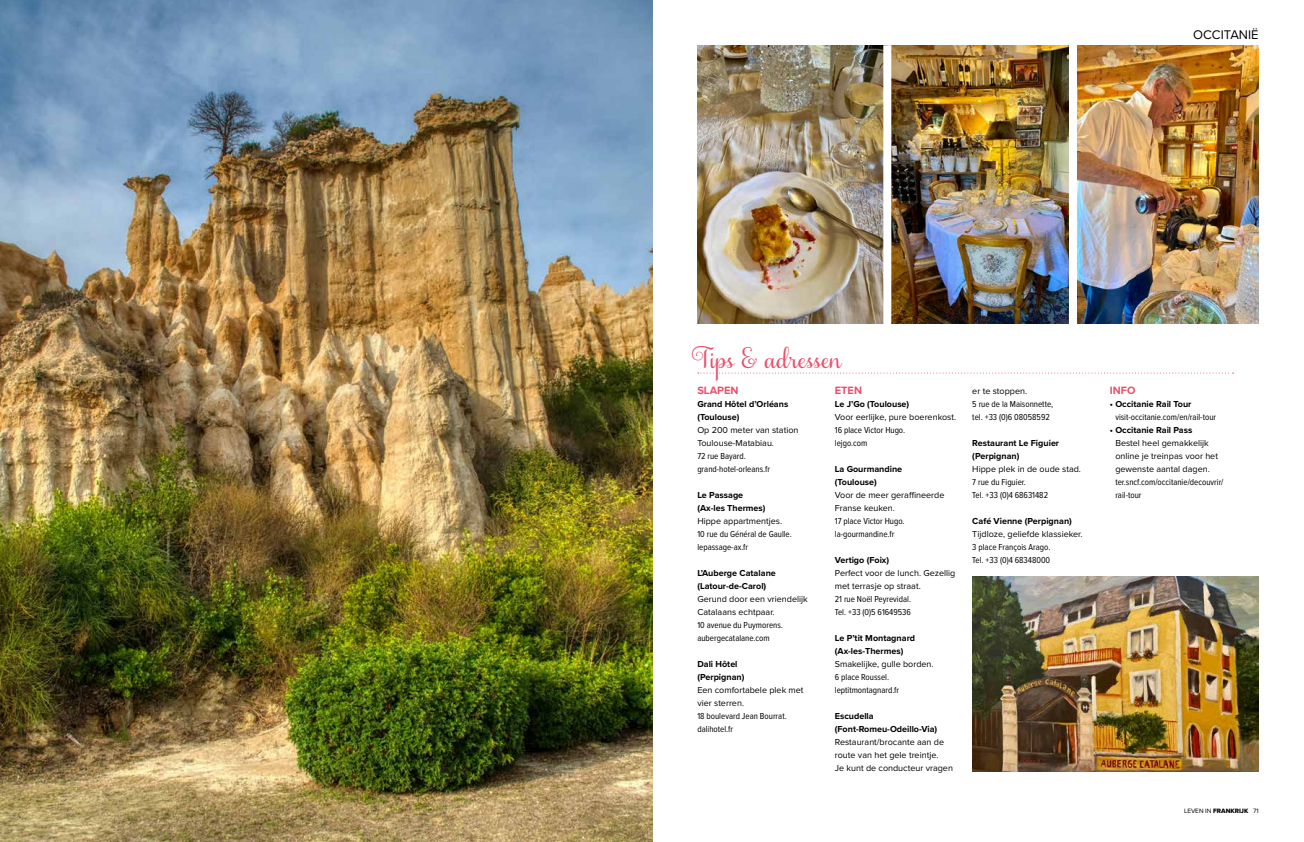
<style>
.page{position:relative;width:1304px;height:842px;background:#fff}
.page>*{position:absolute;margin:0;border:0;box-sizing:border-box;transform-origin:0 0}
.t1{font:35px "Samantha Upright";color:#ea4f6c}
.t2{font:13px "Proxima Nova";color:#000}
.t3{font:700 11px "Proxima Nova";color:#ea4f6c}
.t4{font:9px/13px "Proxima Nova";color:#000}
.t5{font:9px/13px "Proxima Nova Cond";color:#000}
.t6{font:700 9px/13px "Proxima Nova";color:#000}
.t7{font:6.5px "Proxima Nova";color:#000}
.s1{font-family:"Proxima Nova Extrabld"}
</style>
<div class="page">
<svg style="left:698px;top:373px;width:536px;height:1px"></svg>
<img style="left:697px;top:45px;width:562px;height:279px">
<div style="left:883px;top:45px;width:8px;height:284px;background:#fff"></div>
<div style="left:1069px;top:25px;width:8px;height:304px;background:#fff"></div>
<img style="left:0;top:0;width:652px;height:842px">
<img style="left:973px;top:576px;width:286px;height:195px">
<h2 class="t2" style="left:1193px;top:25px;width:67px">OCCITANIË</h2>
<h1 class="t1" style="left:697px;top:335px;width:146px">Tips &amp; adressen</h1>
<p class="t3" style="left:697px;top:382px;width:43px">SLAPEN</p>
<p class="t6" style="left:697px;top:397px;width:93px">Grand Hôtel d’Orléans (Toulouse)</p>
<p class="t4" style="left:697px;top:423px;width:103px">Op 200 meter van station<br>Toulouse-Matabiau.</p>
<p class="t5" style="left:697px;top:449px;width:74px">72 rue Bayard. grand-hotel-orleans.fr</p>
<p class="t6" style="left:697px;top:488px;width:70px">Le Passage (Ax-les Thermes)</p>
<p class="t4" style="left:697px;top:514px;width:86px">Hippe appartmentjes.</p>
<p class="t5" style="left:697px;top:527px;width:96px">10 rue du Général de Gaulle. lepassage-ax.fr</p>
<p class="t6" style="left:697px;top:566px;width:80px">L’Auberge Catalane (Latour-de-Carol)</p>
<p class="t4" style="left:697px;top:592px;width:112px">Gerund door een vriendelijk<br>Catalaans echtpaar.</p>
<p class="t5" style="left:697px;top:618px;width:87px">10 avenue du Puymorens. aubergecatalane.com</p>
<p class="t6" style="left:697px;top:657px;width:49px">Dali Hôtel (Perpignan)</p>
<p class="t4" style="left:697px;top:683px;width:108px">Een comfortabele plek met vier sterren.</p>
<p class="t5" style="left:697px;top:709px;width:91px">18 boulevard Jean Bourrat. dalihotel.fr</p>
<p class="t3" style="left:835px;top:382px;width:29px">ETEN</p>
<p class="t6" style="left:835px;top:397px;width:76px">Le J’Go (Toulouse)</p>
<p class="t4" style="left:835px;top:410px;width:123px">Voor eerlijke, pure boerenkost.</p>
<p class="t5" style="left:835px;top:423px;width:72px">16 place Victor Hugo. lejgo.com</p>
<p class="t6" style="left:835px;top:462px;width:69px">La Gourmandine (Toulouse)</p>
<p class="t4" style="left:835px;top:488px;width:111px">Voor de meer geraffineerde<br>Franse keuken.</p>
<p class="t5" style="left:835px;top:514px;width:71px">17 place Victor Hugo. la-gourmandine.fr</p>
<p class="t6" style="left:835px;top:553px;width:56px">Vertigo (Foix)</p>
<p class="t4" style="left:835px;top:566px;width:122px">Perfect voor de lunch. Gezellig met terrasje op straat.</p>
<p class="t5" style="left:835px;top:592px;width:78px">21 rue Noël Peyrevidal.<br>Tel. +33 (0)5 61649536</p>
<p class="t6" style="left:835px;top:631px;width:82px">Le P’tit Montagnard (Ax-les-Thermes)</p>
<p class="t4" style="left:835px;top:657px;width:100px">Smakelijke, gulle borden.</p>
<p class="t5" style="left:835px;top:670px;width:66px">6 place Roussel. leptitmontagnard.fr</p>
<p class="t6" style="left:835px;top:709px;width:104px">Escudella (Font-Romeu-Odeillo-Via)</p>
<p class="t4" style="left:835px;top:735px;width:120px">Restaurant/brocante aan de route van het gele treintje.<br>Je kunt de conducteur vragen</p>
<p class="t4" style="left:972px;top:384px;width:56px">er te stoppen.</p>
<p class="t5" style="left:972px;top:397px;width:82px">5 rue de la Maisonnette, tel. +33 (0)6 08058592</p>
<p class="t6" style="left:972px;top:436px;width:88px">Restaurant Le Figuier (Perpignan)</p>
<p class="t4" style="left:972px;top:462px;width:110px">Hippe plek in de oude stad.</p>
<p class="t5" style="left:972px;top:475px;width:77px">7 rue du Figuier.<br>Tel. +33 (0)4 68631482</p>
<p class="t6" style="left:972px;top:514px;width:101px">Café Vienne (Perpignan)</p>
<p class="t4" style="left:972px;top:527px;width:112px">Tijdloze, geliefde klassieker.</p>
<p class="t5" style="left:972px;top:540px;width:80px">3 place François Arago.<br>Tel. +33 (0)4 68348000</p>
<p class="t3" style="left:1110px;top:382px;width:27px">INFO</p>
<p class="t6" style="left:1110px;top:397px;width:83px">• Occitanie Rail Tour</p>
<p class="t5" style="left:1115px;top:410px;width:102px">visit-occitanie.com/en/rail-tour</p>
<p class="t6" style="left:1110px;top:423px;width:84px">• Occitanie Rail Pass</p>
<p class="t4" style="left:1115px;top:436px;width:104px">Bestel heel gemakkelijk online je treinpas voor het gewenste aantal dagen.</p>
<p class="t5" style="left:1115px;top:475px;width:110px">ter.sncf.com/occitanie/decouvrir/ rail-tour</p>
<p class="t7" style="left:1184px;top:806px;width:76px">LEVEN IN <span class="s1">FRANKRIJK</span> 71</p>
</div>
